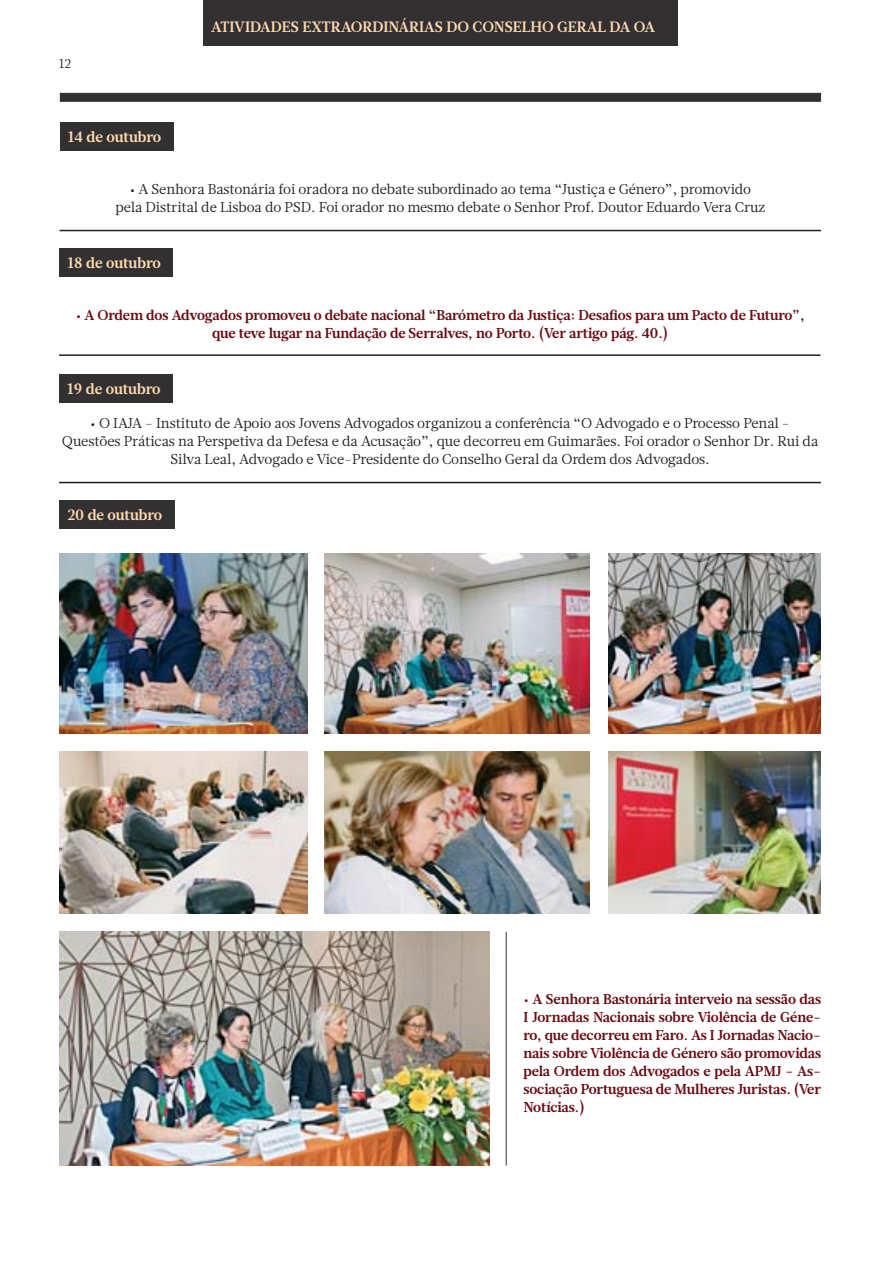
<style>
.page{position:relative;width:893px;height:1263px;background:#fff}
.page>*{position:absolute;margin:0;border:0;box-sizing:border-box;transform-origin:0 0}
.t1{font:700 15px "Glosa Text";color:#fed9af}
.t2{font:14.25px/18px "Glosa Text";letter-spacing:-.01em;color:#231f20;text-align:center}
.t3{font:700 14.25px/18px "Glosa Text";letter-spacing:-.01em;color:#6a0c13;text-align:center}
.t4{font:12.75px "Glosa Text";color:#231f20}
</style>
<div class="page">
<div style="left:60px;top:93px;width:761px;height:9px;background:#323031"></div>
<img style="left:60px;top:932px;width:429px;height:234px">
<img style="left:324px;top:554px;width:265px;height:180px">
<img style="left:608px;top:752px;width:212px;height:162px">
<img style="left:60px;top:752px;width:248px;height:162px">
<img style="left:60px;top:554px;width:248px;height:180px">
<img style="left:325px;top:752px;width:264px;height:162px">
<img style="left:608px;top:554px;width:212px;height:180px">
<div style="left:203px;top:0;width:474px;height:45px;background:#323031"></div>
<div style="left:60px;top:122px;width:113px;height:28px;background:#323031"></div>
<hr style="left:60px;top:230px;width:761px;height:1px;background:#231f20">
<div style="left:59px;top:248px;width:114px;height:28px;background:#323031"></div>
<hr style="left:59px;top:354px;width:761px;height:2px;background:#231f20">
<div style="left:59px;top:374px;width:114px;height:29px;background:#323031"></div>
<hr style="left:59px;top:482px;width:762px;height:1px;background:#231f20">
<div style="left:59px;top:500px;width:115px;height:28px;background:#323031"></div>
<hr style="left:506px;top:932px;width:1px;height:233px;background:#323031">
<p class="t4" style="left:59px;top:58px;width:13px">12</p>
<p class="t1" style="left:68px;top:131px;width:94px">14 de outubro</p>
<p class="t1" style="left:211px;top:21px;width:445px">ATIVIDADES EXTRAORDINÁRIAS DO CONSELHO GERAL DA OA</p>
<p class="t2" style="left:116px;top:181px;width:651px">• A Senhora Bastonária foi oradora no debate subordinado ao tema “Justiça e Género”, promovido pela Distrital de Lisboa do PSD. Foi orador no mesmo debate o Senhor Prof. Doutor Eduardo Vera Cruz</p>
<p class="t1" style="left:68px;top:257px;width:94px">18 de outubro</p>
<p class="t3" style="left:76px;top:307px;width:731px">• A Ordem dos Advogados promoveu o debate nacional “Barómetro da Justiça: Desafios para um Pacto de Futuro”, que teve lugar na Fundação de Serralves, no Porto. (Ver artigo pág. 40.)</p>
<p class="t1" style="left:68px;top:383px;width:94px">19 de outubro</p>
<p class="t2" style="left:62px;top:415px;width:758px">• O IAJA - Instituto de Apoio aos Jovens Advogados organizou a conferência “O Advogado e o Processo Penal -<br>Questões Práticas na Perspetiva da Defesa e da Acusação”, que decorreu em Guimarães. Foi orador o Senhor Dr. Rui da<br>Silva Leal, Advogado e Vice-Presidente do Conselho Geral da Ordem dos Advogados.</p>
<p class="t1" style="left:68px;top:509px;width:96px">20 de outubro</p>
<p class="t3" style="left:523px;top:991px;width:299px;text-align:justify">• A Senhora Bastonária interveio na sessão das I Jornadas Nacionais sobre Violência de Géne&shy;ro, que decorreu em Faro. As I Jornadas Nacio&shy;nais sobre Violência de Género são promovidas pela Ordem dos Advogados e pela APMJ - As&shy;sociação Portuguesa de Mulheres Juristas. (Ver Notícias.)</p>
</div>
